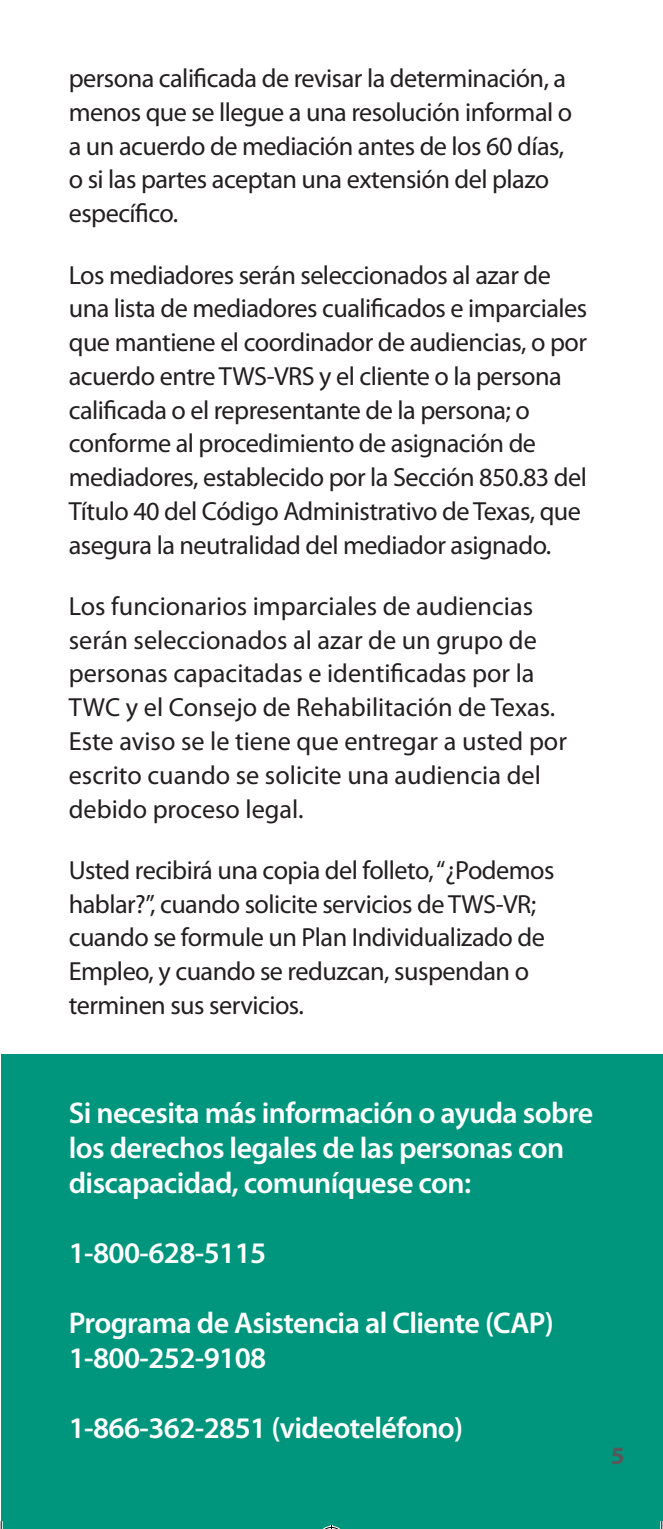
<style>
.page{position:relative;width:663px;height:1529px;background:#fff}
.page>*{position:absolute;margin:0;border:0;box-sizing:border-box;transform-origin:0 0}
.t1{font:600 30px/35px "Myriad Pro";letter-spacing:-.02em;color:#fff}
.t2{font:26.25px/33.8px "Myriad Pro";letter-spacing:-.02em;color:#231f20}
.t3{font:26.25px/33.8px "Myriad Pro";color:#231f20}
.t4{font:700 25px "Myriad Pro";color:#57585a}
</style>
<div class="page">
<div style="left:1px;top:1054px;width:661px;height:474px;background:#00967d"></div>
<svg style="left:0;top:1521px;width:3px;height:7px"></svg>
<svg style="left:660px;top:1521px;width:2px;height:7px"></svg>
<svg style="left:324px;top:1524px;width:15px;height:4px"></svg>
<p class="t2" style="left:69px;top:61px;width:505px">persona calificada de revisar la determinación, a menos que se llegue a una resolución informal o a un acuerdo de mediación antes de los 60 días, o si las partes aceptan una extensión del plazo específico.</p>
<p class="t2" style="left:69px;top:257px;width:519px">Los mediadores serán seleccionados al azar de una lista de mediadores cualificados e imparciales que mantiene el coordinador de audiencias, o por acuerdo entre TWS-VRS y el cliente o la persona calificada o el representante de la persona; o conforme al procedimiento de asignación de mediadores, establecido por la Sección 850.83 del Título 40 del Código Administrativo de Texas, que asegura la neutralidad del mediador asignado.</p>
<p class="t3" style="left:69px;top:589px;width:499px">Los funcionarios imparciales de audiencias serán seleccionados al azar de un grupo de personas capacitadas e identificadas por la TWC y el Consejo de Rehabilitación de Texas.<br>Este aviso se le tiene que entregar a usted por escrito cuando se solicite una audiencia del debido proceso legal.</p>
<p class="t2" style="left:69px;top:852px;width:487px">Usted recibirá una copia del folleto, “¿Podemos hablar?”, cuando solicite servicios de TWS-VR; cuando se formule un Plan Individualizado de Empleo, y cuando se reduzcan, suspendan o terminen sus servicios.</p>
<p class="t1" style="left:69px;top:1094px;width:526px">Si necesita más información o ayuda sobre los derechos legales de las personas con discapacidad, comuníquese con:</p>
<p class="t1" style="left:69px;top:1234px;width:199px">1-800-628-5115</p>
<p class="t1" style="left:69px;top:1304px;width:486px">Programa de Asistencia al Cliente (CAP)<br>1-800-252-9108</p>
<p class="t1" style="left:69px;top:1409px;width:395px">1-866-362-2851 (videoteléfono)</p>
<p class="t4" style="left:610px;top:1439px;width:15px">5</p>
</div>
